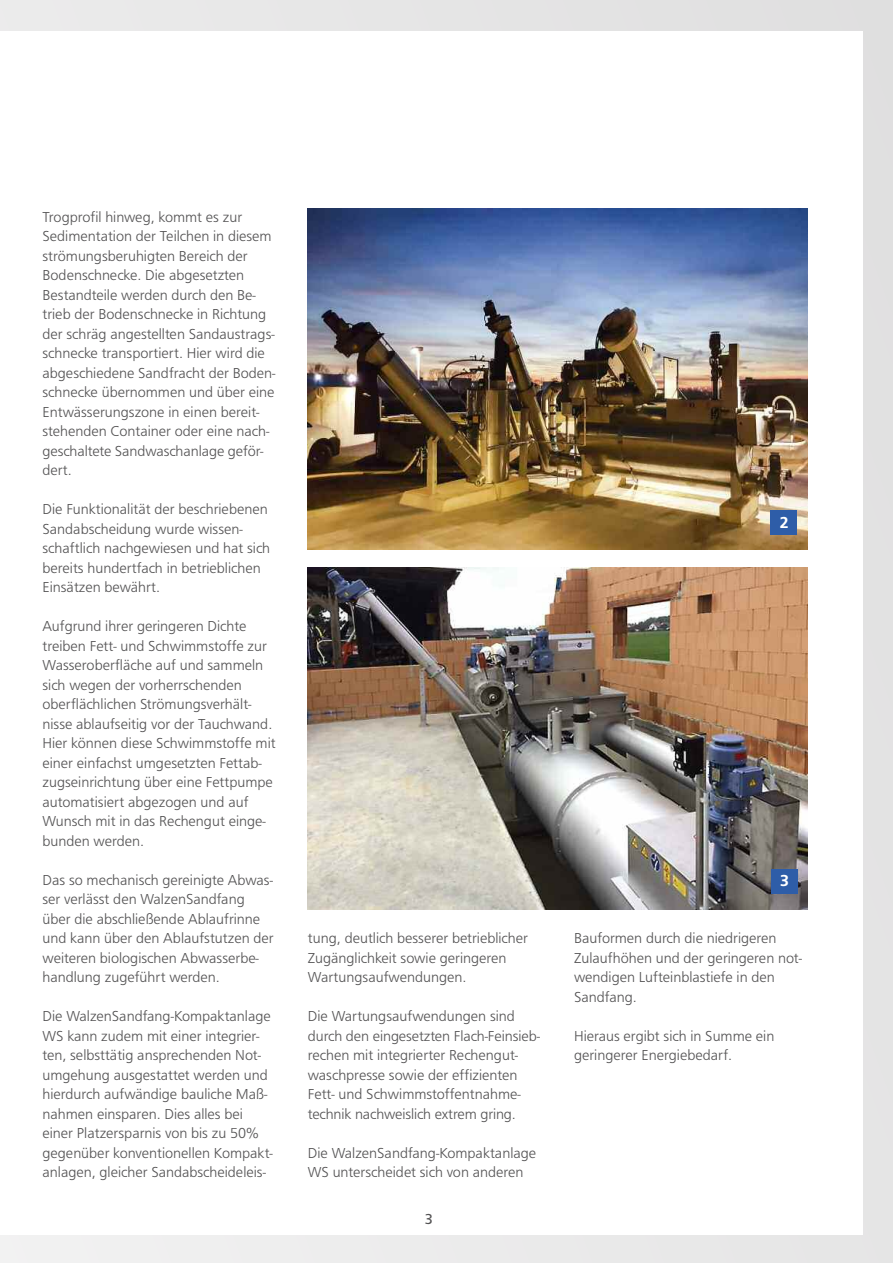
<style>
.page{position:relative;width:893px;height:1263px;background:#e5e4e5}
.page>*{position:absolute;margin:0;border:0;box-sizing:border-box;transform-origin:0 0}
.t1{font:700 16.5px "Front Page";color:#fff}
.t2{font:300 15px/19.5px "Front Page";color:#525152}
.t3{font:15px "Front Page";color:#525152}
</style>
<div class="page">
<div style="left:0;top:31px;width:863px;height:1204px;background:#fff"></div>
<img style="left:308px;top:208px;width:500px;height:342px">
<div style="left:770px;top:511px;width:27px;height:24px;background:#2e5da8"></div>
<img style="left:308px;top:568px;width:500px;height:341px">
<div style="left:771px;top:869px;width:26px;height:24px;background:#2e5da8"></div>
<p class="t2" style="left:43px;top:208px;width:235px">Trogprofil hinweg, kommt es zur Sedimentation der Teilchen in diesem strömungsberuhigten Bereich der Bodenschnecke. Die abgesetzten Bestandteile werden durch den Be&shy;trieb der Bodenschnecke in Richtung der schräg angestellten Sandaustrags&shy;schnecke transportiert. Hier wird die abgeschiedene Sandfracht der Boden&shy;schnecke übernommen und über eine Entwässerungszone in einen bereit&shy;stehenden Container oder eine nach&shy;geschaltete Sandwaschanlage geför&shy;dert.</p>
<p class="t2" style="left:43px;top:500px;width:229px">Die Funktionalität der beschriebenen Sandabscheidung wurde wissen&shy;schaftlich nachgewiesen und hat sich bereits hundertfach in betrieblichen Einsätzen bewährt.</p>
<p class="t2" style="left:43px;top:617px;width:235px">Aufgrund ihrer geringeren Dichte treiben Fett- und Schwimmstoffe zur Wasseroberfläche auf und sammeln sich wegen der vorherrschenden oberflächlichen Strömungsverhält&shy;nisse ablaufseitig vor der Tauchwand.<br>Hier können diese Schwimmstoffe mit einer einfachst umgesetzten Fettab&shy;zugseinrichtung über eine Fettpumpe automatisiert abgezogen und auf Wunsch mit in das Rechengut einge&shy;bunden werden.</p>
<p class="t2" style="left:43px;top:871px;width:233px">Das so mechanisch gereinigte Abwas&shy;ser verlässt den WalzenSandfang über die abschließende Ablaufrinne und kann über den Ablaufstutzen der weiteren biologischen Abwasserbe&shy;handlung zugeführt werden.</p>
<p class="t2" style="left:43px;top:1007px;width:232px">Die WalzenSandfang-Kompaktanlage WS kann zudem mit einer integrier&shy;ten, selbsttätig ansprechenden Not&shy;umgehung ausgestattet werden und hierdurch aufwändige bauliche Maß&shy;nahmen einsparen. Dies alles bei einer Platzersparnis von bis zu 50% gegenüber konventionellen Kompakt&shy;anlagen, gleicher Sandabscheideleis-</p>
<p class="t2" style="left:308px;top:929px;width:222px">tung, deutlich besserer betrieblicher<br>Zugänglichkeit sowie geringeren<br>Wartungsaufwendungen.</p>
<p class="t2" style="left:308px;top:1007px;width:234px">Die Wartungsaufwendungen sind durch den eingesetzten Flach-Feinsieb&shy;rechen mit integrierter Rechengut&shy;waschpresse sowie der effizienten Fett- und Schwimmstoffentnahme&shy;technik nachweislich extrem gring.</p>
<p class="t2" style="left:308px;top:1144px;width:230px">Die WalzenSandfang-Kompaktanlage<br>WS unterscheidet sich von anderen</p>
<p class="t3" style="left:425px;top:1213px;width:10px">3</p>
<p class="t1" style="left:780px;top:516px;width:10px">2</p>
<p class="t1" style="left:780px;top:874px;width:10px">3</p>
<p class="t2" style="left:574px;top:929px;width:230px">Bauformen durch die niedrigeren<br>Zulaufhöhen und der geringeren not&shy;wendigen Lufteinblastiefe in den<br>Sandfang.</p>
<p class="t2" style="left:574px;top:1027px;width:202px">Hieraus ergibt sich in Summe ein geringerer Energiebedarf.</p>
</div>
